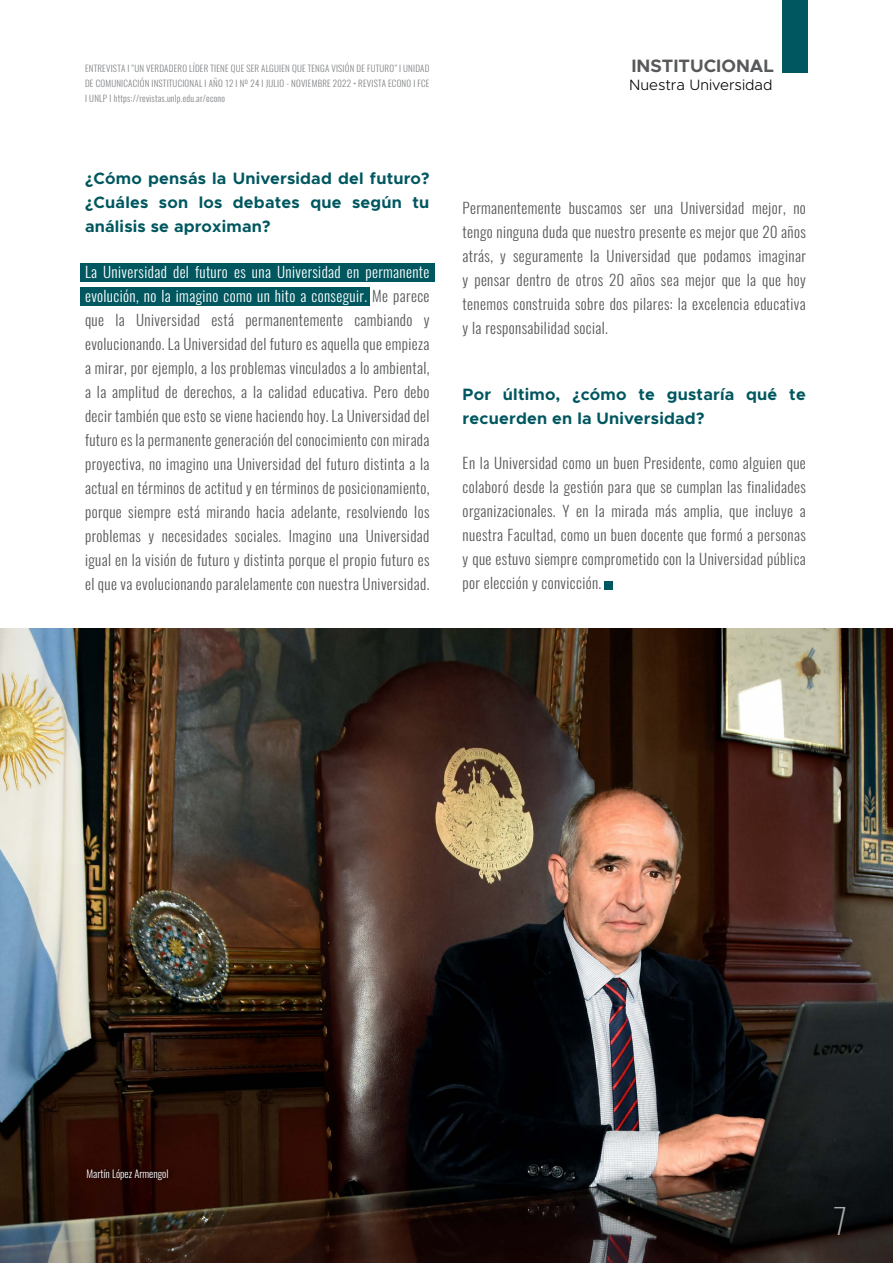
<style>
.page{position:relative;width:893px;height:1263px;background:#fff}
.page>*{position:absolute;margin:0;border:0;box-sizing:border-box;transform-origin:0 0}
.t1{font:200 34.5px "Oswald";color:#a7a9ac}
.t2{font:700 18px "Metropolis";color:#58595b}
.t3{font:700 16.5px/24px "Metropolis";letter-spacing:.01em;color:#00575f;text-align:justify}
.t4{font:300 15px/24px "Oswald";letter-spacing:.025em;color:#58595b;text-align:justify}
.t5{font:300 15px "Metropolis";color:#000}
.t6{font:300 10.5px "Oswald";color:#fff}
.t7{font:300 9px/15px "Oswald";letter-spacing:.025em;color:#808285;text-align:justify}
.s1{color:#fff}
</style>
<div class="page">
<div style="left:782px;top:0;width:26px;height:72px;background:#00575f"></div>
<div style="left:81px;top:263px;width:354px;height:19px;background:#00575f"></div>
<div style="left:80px;top:287px;width:290px;height:19px;background:#00575f"></div>
<img style="left:0;top:628px;width:893px;height:635px">
<div style="left:87px;top:1164px;width:90px;height:20px;background:#000;opacity:.75"></div>
<div style="left:604px;top:581px;width:8px;height:8px;background:#00575f"></div>
<p class="t7" style="left:85px;top:60px;width:346px">ENTREVISTA I “UN VERDADERO LÍDER TIENE QUE SER ALGUIEN QUE TENGA VISIÓN DE FUTURO” I UNIDAD DE COMUNICACIÓN INSTITUCIONAL I AÑO 12 I Nº 24 I JULIO - NOVIEMBRE 2022 • REVISTA ECONO I FCE I UNLP I https://revistas.unlp.edu.ar/econo</p>
<p class="t3" style="left:85px;top:167px;width:346px">¿Cómo pensás la Universidad del futuro? ¿Cuáles son los debates que según tu análisis se aproximan?</p>
<p class="t4" style="left:85px;top:258px;width:346px"><span class="s1">La Universidad del futuro es una Universidad en permanente evolución, no la imagino como un hito a conseguir.</span> Me parece que la Universidad está permanentemente cambiando y evolucionando. La Universidad del futuro es aquella que empieza a mirar, por ejemplo, a los problemas vinculados a lo ambiental, a la amplitud de derechos, a la calidad educativa. Pero debo decir también que esto se viene haciendo hoy. La Universidad del futuro es la permanente generación del conocimiento con mirada proyectiva, no imagino una Universidad del futuro distinta a la actual en términos de actitud y en términos de posicionamiento, porque siempre está mirando hacia adelante, resolviendo los problemas y necesidades sociales. Imagino una Universidad igual en la visión de futuro y distinta porque el propio futuro es el que va evolucionando paralelamente con nuestra Universidad.</p>
<p class="t2" style="left:631px;top:55px;width:144px">INSTITUCIONAL</p>
<p class="t5" style="left:629px;top:75px;width:145px">Nuestra Universidad</p>
<p class="t4" style="left:463px;top:194px;width:345px">Permanentemente buscamos ser una Universidad mejor, no tengo ninguna duda que nuestro presente es mejor que 20 años atrás, y seguramente la Universidad que podamos imaginar y pensar dentro de otros 20 años sea mejor que la que hoy tenemos construida sobre dos pilares: la excelencia educativa y la responsabilidad social.</p>
<p class="t3" style="left:463px;top:382px;width:345px">Por último, ¿cómo te gustaría qué te recuerden en la Universidad?</p>
<p class="t4" style="left:463px;top:449px;width:345px">En la Universidad como un buen Presidente, como alguien que colaboró desde la gestión para que se cumplan las finalidades organizacionales. Y en la mirada más amplia, que incluye a nuestra Facultad, como un buen docente que formó a personas y que estuvo siempre comprometido con la Universidad pública por elección y convicción.</p>
<p class="t6" style="left:87px;top:1164px;width:83px">Martín López Armengol</p>
<h1 class="t1" style="left:832px;top:1190px;width:17px">7</h1>
</div>
